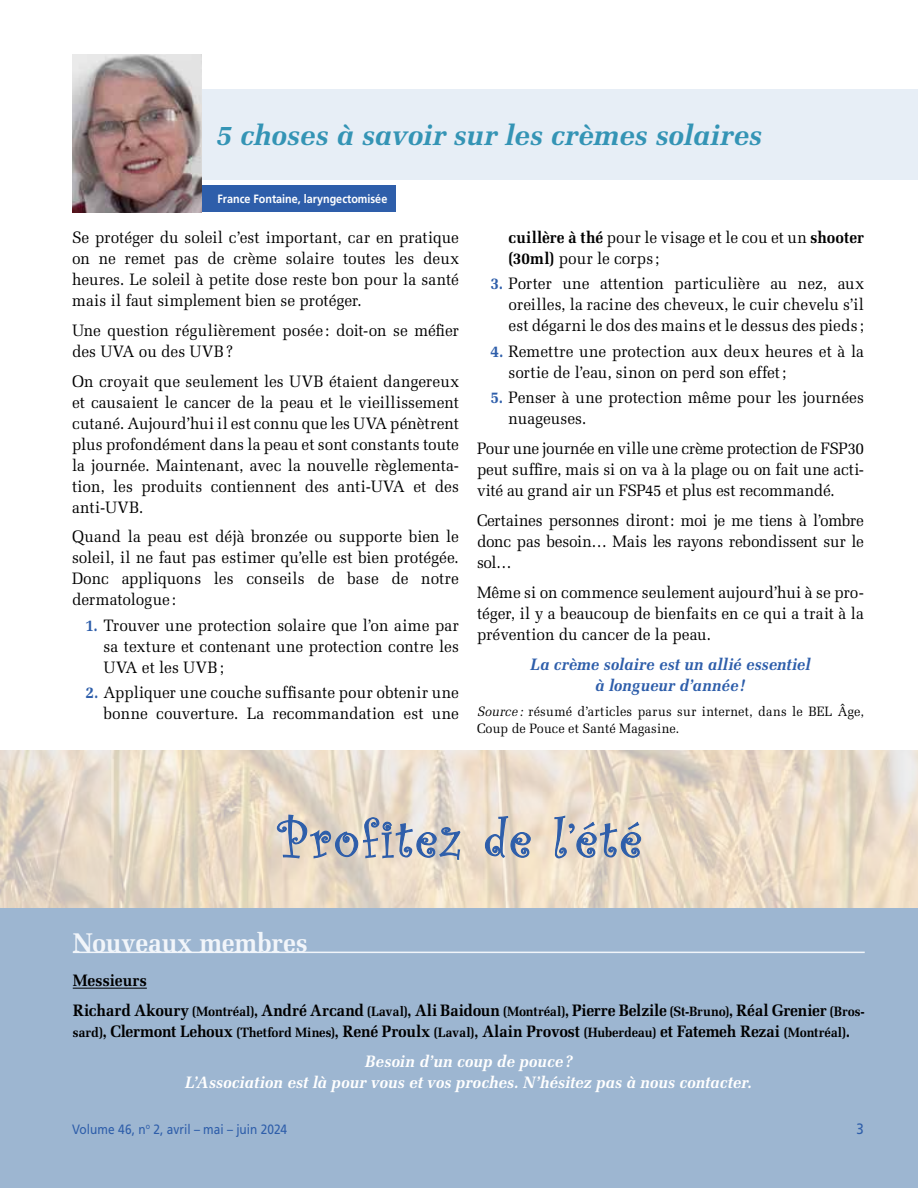
<style>
.page{position:relative;width:918px;height:1188px;background:#fff}
.page>*{position:absolute;margin:0;border:0;box-sizing:border-box;transform-origin:0 0}
.t1{font:italic 700 28.8px "Melior LT Std";letter-spacing:-.005em;color:#3494b5}
.t2{font:700 27px "Melior LT Std";letter-spacing:-.01em;color:#f1f5fa;scale:.95 1}
.t3{font:16.5px/21px "Melior LT Std";color:#000;text-align:justify;scale:.94 1}
.t4{font:700 16.5px/30px "Melior LT Std";letter-spacing:-.01em;color:#000;scale:.95 1}
.t5{font:italic 700 16.5px "Melior LT Std";color:#fff;scale:.95 1}
.t6{font:italic 700 16.5px/21px "Melior LT Std";color:#2e5eaa;text-align:center;scale:.94 1}
.t7{font:15px "Frutiger LT Std";color:#2e5eaa;scale:.88 1}
.t8{font:13.5px/16.5px "Melior LT Std";letter-spacing:.015em;color:#000;scale:.94 1}
.t9{font:13.5px "Frutiger LT Std";color:#2e5eaa;scale:.88 1}
.t10{font:700 12px "Frutiger LT Std";color:#fff;scale:.9 1}
.s1{font-weight:700;color:#2e5eaa}
.s2{font-weight:700}
.s3{font-style:italic}
.s4{font-size:13.5px}
.s5{font-style:italic;color:#fff}
</style>
<div class="page">
<img style="left:1px;top:750px;width:917px;height:157px">
<div style="left:1px;top:909px;width:917px;height:279px;background:#9db6d1"></div>
<div style="left:72px;top:89px;width:846px;height:91px;background:#e7eef6"></div>
<div style="left:74px;top:185px;width:322px;height:27px;background:#2e5eaa"></div>
<img style="left:72px;top:54px;width:130px;height:158px">
<hr style="left:73px;top:952px;width:792px;height:1px;background:#f1f5fa">
<hr style="left:73px;top:988px;width:74px;height:1px;background:#000">
<svg style="left:276px;top:814px;width:366px;height:46px"></svg>
<h1 class="t1" style="left:216px;top:118px;width:548px">5 choses à savoir sur les crèmes solaires</h1>
<p class="t10" style="left:218px;top:192px;width:190px">France Fontaine, laryngectomisée</p>
<p class="t3" style="left:72px;top:227px;width:413px">Se protéger du soleil c’est important, car en pratique on ne remet pas de crème solaire toutes les deux heures. Le soleil à petite dose reste bon pour la santé mais il faut simplement bien se protéger.</p>
<p class="t3" style="left:72px;top:320px;width:413px">Une question régulièrement posée : doit-on se méfier des UVA ou des UVB?</p>
<p class="t3" style="left:72px;top:370px;width:413px">On croyait que seulement les UVB étaient dangereux et causaient le cancer de la peau et le vieillissement cutané. Aujourd’hui il est connu que les UVA pénètrent plus profondément dans la peau et sont constants toute la journée. Maintenant, avec la nouvelle règlementa&shy;tion, les produits contiennent des anti-UVA et des anti-UVB.</p>
<p class="t3" style="left:72px;top:526px;width:413px">Quand la peau est déjà bronzée ou supporte bien le soleil, il ne faut pas estimer qu’elle est bien protégée.<br>Donc appliquons les conseils de base de notre dermatologue:</p>
<p class="t3" style="left:104px;top:615px;width:380px;text-indent:-18px"><span class="s1">1.</span> Trouver une protection solaire que l’on aime par sa texture et contenant une protection contre les UVA et les UVB;</p>
<p class="t3" style="left:86px;top:682px;width:399px;text-align:right"><span class="s1">2.</span> Appliquer une couche suffisante pour obtenir une bonne couverture. La recommandation est une</p>
<p class="t3" style="left:509px;top:227px;width:380px"><span class="s2">cuillère à thé</span> pour le visage et le cou et un <span class="s2">shooter (30ml)</span> pour le corps ;</p>
<p class="t3" style="left:509px;top:273px;width:380px;text-indent:-18px"><span class="s1">3.</span> Porter une attention particulière au nez, aux oreilles, la racine des cheveux, le cuir chevelu s’il est dégarni le dos des mains et le dessus des pieds ;</p>
<p class="t3" style="left:509px;top:341px;width:380px;text-indent:-18px"><span class="s1">4.</span> Remettre une protection aux deux heures et à la sortie de l’eau, sinon on perd son effet;</p>
<p class="t3" style="left:509px;top:387px;width:380px;text-indent:-18px"><span class="s1">5.</span> Penser à une protection même pour les journées nuageuses.</p>
<p class="t3" style="left:477px;top:438px;width:413px">Pour une journée en ville une crème protection de FSP30 peut suffire, mais si on va à la plage ou on fait une acti&shy;vité au grand air un FSP45 et plus est recommandé.</p>
<p class="t3" style="left:477px;top:510px;width:413px">Certaines personnes diront: moi je me tiens à l’ombre donc pas besoin… Mais les rayons rebondissent sur le sol…</p>
<p class="t3" style="left:477px;top:582px;width:413px">Même si on commence seulement aujourd’hui à se pro&shy;téger, il y a beaucoup de bienfaits en ce qui a trait à la prévention du cancer de la peau.</p>
<p class="t6" style="left:530px;top:654px;width:300px">La crème solaire est un allié essentiel à longueur d’année!</p>
<p class="t8" style="left:477px;top:703px;width:413px"><span class="s3">Source:</span> résumé d’articles parus sur internet, dans le BEL Âge,<br>Coup de Pouce et Santé Magasine.</p>
<h2 class="t2" style="left:73px;top:926px;width:249px">Nouveaux membres</h2>
<p class="t4" style="left:73px;top:965px;width:835px">Messieurs<br>Richard Akoury <span class="s4">(Montréal)</span>, André Arcand <span class="s4">(Laval)</span>, Ali Baidoun <span class="s4">(Montréal)</span>, Pierre Belzile <span class="s4">(St-Bruno)</span>, Réal Grenier <span class="s4">(Bros-</span></p>
<p class="t4" style="left:365px;top:1016px;width:512px;text-indent:-292px"><span class="s4">sard)</span>, Clermont Lehoux <span class="s4">(Thetford Mines)</span>, René Proulx <span class="s4">(Laval)</span>, Alain Provost <span class="s4">(Huberdeau)</span> et Fatemeh Rezai <span class="s4">(Montréal)</span>.<br><span class="s5">Besoin d’un coup de pouce?</span></p>
<p class="t5" style="left:185px;top:1073px;width:598px">L’Association est là pour vous et vos proches. N’hésitez pas à nous contacter.</p>
<p class="t9" style="left:72px;top:1121px;width:246px">Volume 46, n<sup>o</sup> 2, avril – mai – juin 2024</p>
<p class="t7" style="left:857px;top:1120px;width:10px">3</p>
</div>
